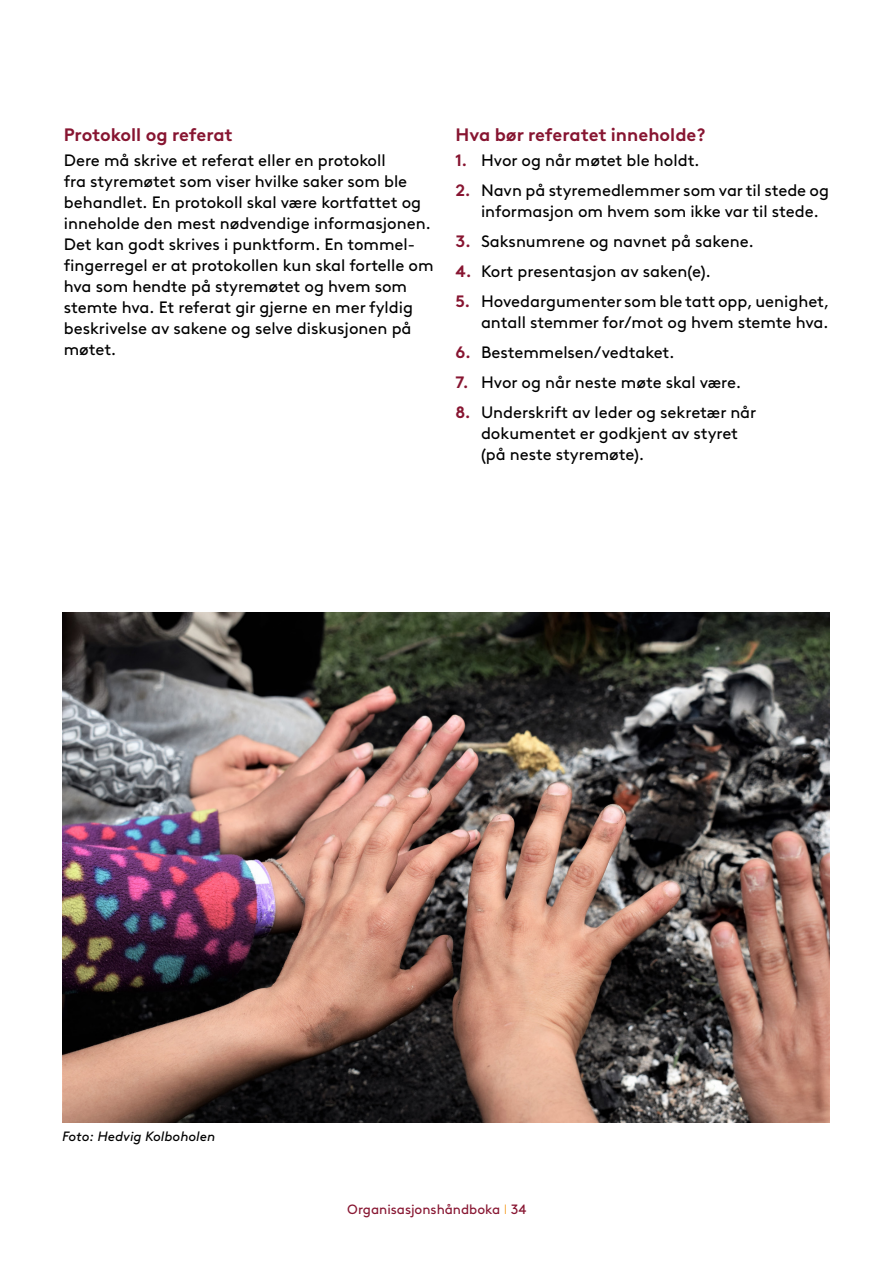
<style>
.page{position:relative;width:893px;height:1263px;background:#fff}
.page>*{position:absolute;margin:0;border:0;box-sizing:border-box;transform-origin:0 0}
.t1{font:700 18px "Brown LL";color:#871531}
.t2{font:16.5px/21px "Brown LL";color:#000}
.t3{font:13.5px "Brown LL";color:#871531}
.t4{font:italic 13.5px "Brown LL";color:#000}
.s1{font-weight:700;color:#871531}
.s2{font-weight:300;color:#f5991a}
</style>
<div class="page">
<img style="left:62px;top:612px;width:767px;height:511px">
<p class="t1" style="left:64px;top:121px;width:170px">Protokoll og referat</p>
<p class="t2" style="left:64px;top:149px;width:371px">Dere må skrive et referat eller en protokoll<br>fra styremøtet som viser hvilke saker som ble behandlet. En protokoll skal være kortfattet og inneholde den mest nødvendige informasjonen.<br>Det kan godt skrives i punktform. En tommel&shy;fingerregel er at protokollen kun skal fortelle om hva som hendte på styremøtet og hvem som stemte hva. Et referat gir gjerne en mer fyldig beskrivelse av sakene og selve diskusjonen på møtet.</p>
<p class="t1" style="left:455px;top:121px;width:252px">Hva bør referatet inneholde?</p>
<p class="t2" style="left:455px;top:149px;width:245px"><span class="s1">1.</span> Hvor og når møtet ble holdt.</p>
<p class="t2" style="left:481px;top:179px;width:350px;text-indent:-26px"><span class="s1">2.</span> Navn på styremedlemmer som var til stede og informasjon om hvem som ikke var til stede.</p>
<p class="t2" style="left:455px;top:230px;width:300px"><span class="s1">3.</span> Saksnumrene og navnet på sakene.</p>
<p class="t2" style="left:455px;top:260px;width:257px"><span class="s1">4.</span> Kort presentasjon av saken(e).</p>
<p class="t2" style="left:455px;top:290px;width:375px;text-align:right"><span class="s1">5.</span> Hovedargumenter som ble tatt opp, uenighet, antall stemmer for/mot og hvem stemte hva.</p>
<p class="t2" style="left:455px;top:341px;width:220px"><span class="s1">6.</span> Bestemmelsen/vedtaket.</p>
<p class="t2" style="left:455px;top:371px;width:287px"><span class="s1">7.</span> Hvor og når neste møte skal være.</p>
<p class="t2" style="left:481px;top:401px;width:277px;text-indent:-26px"><span class="s1">8.</span> Underskrift av leder og sekretær når dokumentet er godkjent av styret (på neste styremøte).</p>
<p class="t4" style="left:62px;top:1126px;width:155px">Foto: Hedvig Kolboholen</p>
<p class="t3" style="left:347px;top:1199px;width:181px">Organisasjonshåndboka <span class="s2">I</span> 34</p>
</div>
